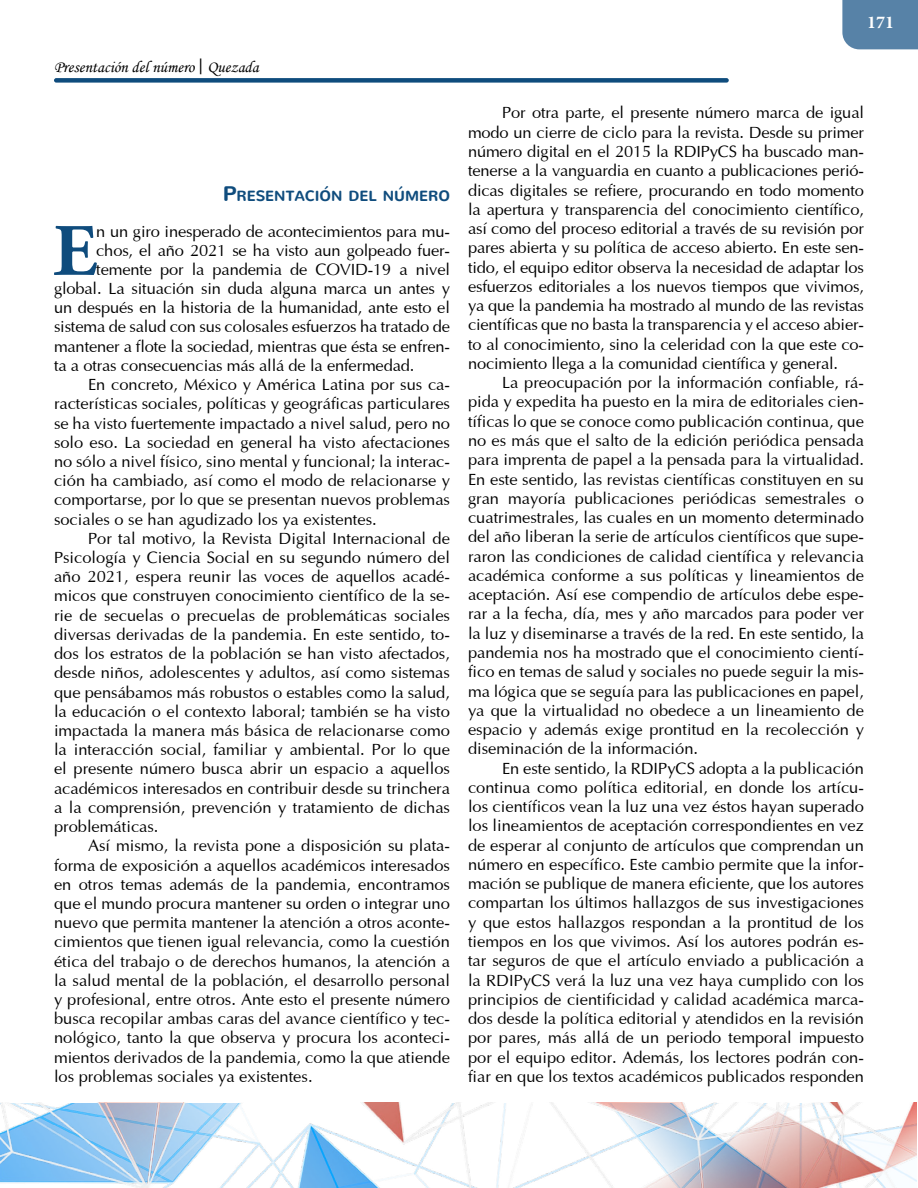
<style>
.page{position:relative;width:918px;height:1188px;background:#fff}
.page>*{position:absolute;margin:0;border:0;box-sizing:border-box;transform-origin:0 0}
.t1{font:700 73.8px "Adobe Garamond Pro";color:#0f4c7d}
.t2{font:700 18px "Minion Pro";color:#fff}
.t3{font:16.5px/19.2px "Optima";letter-spacing:-.01em;color:#000;text-align:justify}
.t4{font:16.5px "Monotype Corsiva";color:#000}
.Rotulo_introducción{font:800 14.7px "Nunito";color:#0f4c7d}
.s1{font-family:"Soberana Sans";font-size:15px}
.s2{font-size:21px}
</style>
<div class="page">
<div style="left:54px;top:78px;width:675px;height:5px;background:#0f4c7d;border-radius:2px"></div>
<img style="left:0;top:1103px;width:917px;height:84px">
<div style="left:842px;top:0;width:76px;height:49px;background:#5782a7"></div>
<p class="t4" style="left:54px;top:57px;width:206px">Presentación del número <span class="s1">|</span> Quezada</p>
<p class="Rotulo_introducción" style="left:223px;top:182px;width:229px"><span class="s2">P</span>RESENTACIÓN DEL NÚMERO</p>
<p class="t1" style="left:53px;top:208px;width:45px">E</p>
<p class="t3" style="left:96px;top:220px;width:355px">n un giro inesperado de acontecimientos para mu-</p>
<p class="t3" style="left:96px;top:239px;width:355px">chos, el año 2021 se ha visto aun golpeado fuer-</p>
<p class="t3" style="left:96px;top:258px;width:355px">temente por la pandemia de COVID-19 a nivel</p>
<p class="t3" style="left:54px;top:278px;width:397px">global. La situación sin duda alguna marca un antes y</p>
<p class="t3" style="left:54px;top:297px;width:397px">un después en la historia de la humanidad, ante esto el</p>
<p class="t3" style="left:54px;top:316px;width:397px">sistema de salud con sus colosales esfuerzos ha tratado de</p>
<p class="t3" style="left:54px;top:335px;width:397px">mantener a flote la sociedad, mientras que ésta se enfren-</p>
<p class="t3" style="left:54px;top:354px;width:362px">ta a otras consecuencias más allá de la enfermedad.</p>
<p class="t3" style="left:54px;top:374px;width:398px;text-indent:34px">En concreto, México y América Latina por sus ca&shy;racterísticas sociales, políticas y geográficas particulares se ha visto fuertemente impactado a nivel salud, pero no solo eso. La sociedad en general ha visto afectaciones no sólo a nivel físico, sino mental y funcional; la interac&shy;ción ha cambiado, así como el modo de relacionarse y comportarse, por lo que se presentan nuevos problemas sociales o se han agudizado los ya existentes.</p>
<p class="t3" style="left:54px;top:527px;width:398px;text-indent:34px">Por tal motivo, la Revista Digital Internacional de Psicología y Ciencia Social en su segundo número del año 2021, espera reunir las voces de aquellos acadé&shy;micos que construyen conocimiento científico de la se&shy;rie de secuelas o precuelas de problemáticas sociales diversas derivadas de la pandemia. En este sentido, to&shy;dos los estratos de la población se han visto afectados, desde niños, adolescentes y adultos, así como sistemas que pensábamos más robustos o estables como la salud, la educación o el contexto laboral; también se ha visto impactada la manera más básica de relacionarse como la interacción social, familiar y ambiental. Por lo que el presente número busca abrir un espacio a aquellos académicos interesados en contribuir desde su trinchera a la comprensión, prevención y tratamiento de dichas problemáticas.</p>
<p class="t3" style="left:54px;top:835px;width:398px;text-indent:34px">Así mismo, la revista pone a disposición su plata&shy;forma de exposición a aquellos académicos interesados en otros temas además de la pandemia, encontramos que el mundo procura mantener su orden o integrar uno nuevo que permita mantener la atención a otros aconte&shy;cimientos que tienen igual relevancia, como la cuestión ética del trabajo o de derechos humanos, la atención a la salud mental de la población, el desarrollo personal y profesional, entre otros. Ante esto el presente número busca recopilar ambas caras del avance científico y tec&shy;nológico, tanto la que observa y procura los aconteci&shy;mientos derivados de la pandemia, como la que atiende los problemas sociales ya existentes.</p>
<p class="t2" style="left:867px;top:10px;width:28px">171</p>
<p class="t3" style="left:468px;top:102px;width:398px;text-indent:34px">Por otra parte, el presente número marca de igual modo un cierre de ciclo para la revista. Desde su primer número digital en el 2015 la RDIPyCS ha buscado man&shy;tenerse a la vanguardia en cuanto a publicaciones perió&shy;dicas digitales se refiere, procurando en todo momento la apertura y transparencia del conocimiento científico, así como del proceso editorial a través de su revisión por pares abierta y su política de acceso abierto. En este sen&shy;tido, el equipo editor observa la necesidad de adaptar los esfuerzos editoriales a los nuevos tiempos que vivimos, ya que la pandemia ha mostrado al mundo de las revistas científicas que no basta la transparencia y el acceso abier&shy;to al conocimiento, sino la celeridad con la que este co&shy;nocimiento llega a la comunidad científica y general.</p>
<p class="t3" style="left:468px;top:372px;width:398px;text-indent:34px">La preocupación por la información confiable, rá&shy;pida y expedita ha puesto en la mira de editoriales cien&shy;tíficas lo que se conoce como publicación continua, que no es más que el salto de la edición periódica pensada para imprenta de papel a la pensada para la virtualidad.<br>En este sentido, las revistas científicas constituyen en su gran mayoría publicaciones periódicas semestrales o cuatrimestrales, las cuales en un momento determinado del año liberan la serie de artículos científicos que supe&shy;raron las condiciones de calidad científica y relevancia académica conforme a sus políticas y lineamientos de aceptación. Así ese compendio de artículos debe espe&shy;rar a la fecha, día, mes y año marcados para poder ver la luz y diseminarse a través de la red. En este sentido, la pandemia nos ha mostrado que el conocimiento cientí&shy;fico en temas de salud y sociales no puede seguir la mis&shy;ma lógica que se seguía para las publicaciones en papel, ya que la virtualidad no obedece a un lineamiento de espacio y además exige prontitud en la recolección y diseminación de la información.</p>
<p class="t3" style="left:468px;top:757px;width:398px;text-indent:34px">En este sentido, la RDIPyCS adopta a la publicación continua como política editorial, en donde los artícu&shy;los científicos vean la luz una vez éstos hayan superado los lineamientos de aceptación correspondientes en vez de esperar al conjunto de artículos que comprendan un número en específico. Este cambio permite que la infor&shy;mación se publique de manera eficiente, que los autores compartan los últimos hallazgos de sus investigaciones y que estos hallazgos respondan a la prontitud de los tiempos en los que vivimos. Así los autores podrán es&shy;tar seguros de que el artículo enviado a publicación a la RDIPyCS verá la luz una vez haya cumplido con los principios de cientificidad y calidad académica marca&shy;dos desde la política editorial y atendidos en la revisión por pares, más allá de un periodo temporal impuesto por el equipo editor. Además, los lectores podrán con&shy;fiar en que los textos académicos publicados responden</p>
</div>
